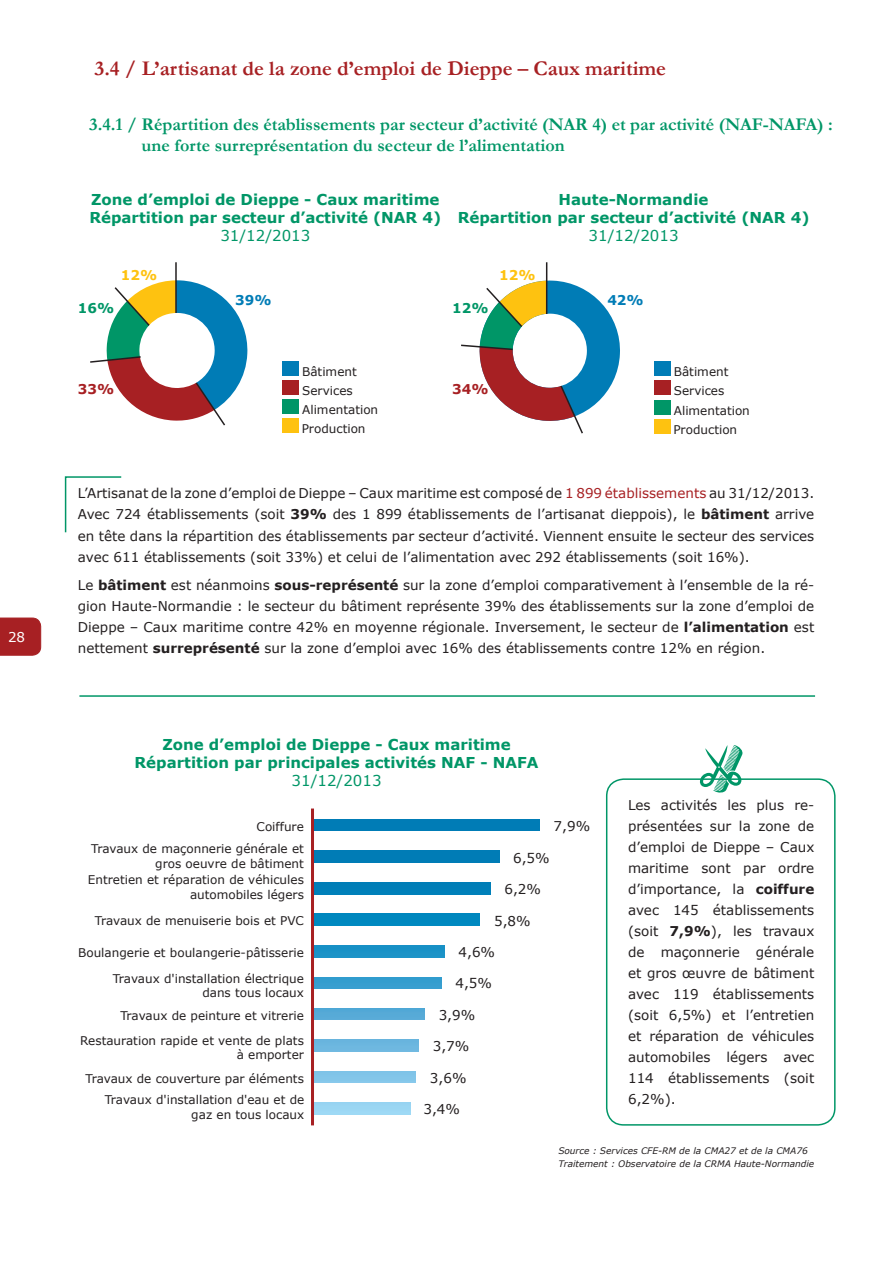
<style>
.page{position:relative;width:893px;height:1263px;background:#fff}
.page>*{position:absolute;margin:0;border:0;box-sizing:border-box;transform-origin:0 0}
.t1{font:700 21px "Garamond";color:#a72023}
.t2{font:700 18px "Garamond";color:#009667}
.t3{font:700 15px/18px "Verdana";color:#009667;text-align:center}
.t4{font:15px "Verdana";color:#009667}
.t5{font:13.5px/21px "Verdana";color:#231f20;text-align:justify}
.t6{font:700 13.5px "Verdana";color:#007cb6}
.t7{font:700 13.5px "Verdana";color:#a72023}
.t8{font:700 13.5px "Verdana";color:#009667}
.t9{font:700 13.5px "Verdana";color:#fec210}
.t10{font:13.5px "Verdana";color:#fff}
.t11{font:12px/14.4px "Verdana";color:#231f20;text-align:right}
.t12{font:italic 9px/13.5px "Verdana";color:#231f20}
.s1{color:#a72023}
.s2{font-weight:700}
</style>
<div class="page">
<div style="left:0;top:618px;width:41px;height:38px;background:#a72023"></div>
<div style="left:282px;top:380px;width:17px;height:15px;background:#a72023"></div>
<div style="left:282px;top:399px;width:17px;height:15px;background:#009667"></div>
<div style="left:282px;top:418px;width:17px;height:15px;background:#fec210"></div>
<div style="left:282px;top:361px;width:17px;height:14px;background:#007cb6"></div>
<div style="left:654px;top:380px;width:17px;height:15px;background:#a72023"></div>
<div style="left:654px;top:400px;width:17px;height:15px;background:#009667"></div>
<div style="left:654px;top:419px;width:17px;height:15px;background:#fec210"></div>
<div style="left:654px;top:361px;width:17px;height:15px;background:#007cb6"></div>
<svg style="left:64px;top:476px;width:58px;height:57px"></svg>
<hr style="left:79px;top:695px;width:736px;height:2px;background:#009667">
<div style="left:606px;top:778px;width:230px;height:347px;border:2px solid #009667;border-radius:17px"></div>
<hr style="left:175px;top:262px;width:2px;height:51px;background:#231f20">
<svg style="left:90px;top:280px;width:158px;height:146px"></svg>
<hr style="left:546px;top:262px;width:1px;height:52px;background:#231f20">
<svg style="left:461px;top:279px;width:159px;height:155px"></svg>
<svg style="left:316px;top:819px;width:224px;height:233px"></svg>
<div style="left:312px;top:819px;width:227px;height:12px;background:#007cb6"></div>
<div style="left:312px;top:851px;width:187px;height:11px;background:#007cb6"></div>
<div style="left:312px;top:882px;width:179px;height:12px;background:#007eb8"></div>
<div style="left:312px;top:914px;width:167px;height:11px;background:#0087bf"></div>
<div style="left:312px;top:945px;width:133px;height:12px;background:#1991c6"></div>
<div style="left:312px;top:977px;width:130px;height:11px;background:#349dce"></div>
<div style="left:312px;top:1008px;width:112px;height:12px;background:#56aad6"></div>
<div style="left:312px;top:1040px;width:107px;height:11px;background:#6cb7e0"></div>
<div style="left:312px;top:1071px;width:104px;height:12px;background:#82c5e9"></div>
<div style="left:312px;top:1103px;width:98px;height:11px;background:#9ad6f3"></div>
<hr style="left:311px;top:808px;width:3px;height:317px;background:#a72023">
<svg style="left:699px;top:745px;width:45px;height:48px"></svg>
<p class="t10" style="left:8px;top:628px;width:19px">28</p>
<h1 class="t1" style="left:95px;top:56px;width:573px">3.4 / L’artisanat de la zone d’emploi de Dieppe – Caux maritime</h1>
<h2 class="t2" style="left:89px;top:113px;width:474px">3.4.1 / Répartition des établissements par secteur d’activité (NAR</h2>
<h2 class="t2" style="left:592px;top:113px;width:242px">4) et par activité (NAF-NAFA) :</h2>
<h2 class="t2" style="left:142px;top:135px;width:425px">une forte surreprésentation du secteur de l’alimentation</h2>
<p class="t3" style="left:458px;top:190px;width:353px">Haute-Normandie<br>Répartition par secteur d’activité (NAR 4)</p>
<p class="t4" style="left:589px;top:226px;width:91px">31/12/2013</p>
<p class="t3" style="left:89px;top:190px;width:353px;text-align:left">Zone d’emploi de Dieppe - Caux maritime<br>Répartition par secteur d’activité (NAR 4)</p>
<p class="t4" style="left:220px;top:226px;width:91px">31/12/2013</p>
<p class="t8" style="left:78px;top:300px;width:38px">16%</p>
<p class="t9" style="left:121px;top:267px;width:38px">12%</p>
<p class="t7" style="left:78px;top:380px;width:38px">33%</p>
<p class="t6" style="left:235px;top:291px;width:38px">39%</p>
<p class="t11" style="left:302px;top:361px;width:56px;line-height:19px;text-align:left">Bâtiment<br>Services</p>
<p class="t11" style="left:302px;top:402px;width:78px">Alimentation</p>
<p class="t11" style="left:302px;top:421px;width:65px">Production</p>
<p class="t8" style="left:452px;top:300px;width:38px">12%</p>
<p class="t9" style="left:499px;top:267px;width:38px">12%</p>
<p class="t7" style="left:452px;top:380px;width:38px">34%</p>
<p class="t6" style="left:607px;top:291px;width:38px">42%</p>
<p class="t11" style="left:674px;top:362px;width:56px;line-height:19px;text-align:left">Bâtiment<br>Services</p>
<p class="t11" style="left:674px;top:403px;width:78px">Alimentation</p>
<p class="t11" style="left:673px;top:422px;width:65px">Production</p>
<p class="t5" style="left:78px;top:483px;width:738px">L’Artisanat de la zone d’emploi de Dieppe – Caux maritime est composé de <span class="s1">1 899 établissements</span> au 31/12/2013.<br>Avec 724 établissements (soit <span class="s2">39%</span> des 1 899 établissements de l’artisanat dieppois), le <span class="s2">bâtiment</span> arrive en tête dans la répartition des établissements par secteur d’activité. Viennent ensuite le secteur des services avec 611 établissements (soit 33%) et celui de l’alimentation avec 292 établissements (soit 16%).</p>
<p class="t5" style="left:78px;top:574px;width:738px">Le <span class="s2">bâtiment</span> est néanmoins <span class="s2">sous-représenté</span> sur la zone d’emploi comparativement à l’ensemble de la ré&shy;gion Haute-Normandie : le secteur du bâtiment représente 39% des établissements sur la zone d’emploi de Dieppe – Caux maritime contre 42% en moyenne régionale. Inversement, le secteur de <span class="s2">l’alimentation</span> est nettement <span class="s2">surreprésenté</span> sur la zone d’emploi avec 16% des établissements contre 12% en région.</p>
<p class="t3" style="left:135px;top:735px;width:405px">Zone d’emploi de Dieppe - Caux maritime<br>Répartition par principales activités NAF - NAFA</p>
<p class="t4" style="left:292px;top:771px;width:91px">31/12/2013</p>
<p class="t11" style="left:257px;top:819px;width:49px">Coiffure</p>
<p class="t5" style="left:554px;top:816px;width:38px">7,9%</p>
<p class="t5" style="left:513px;top:847px;width:38px">6,5%</p>
<p class="t5" style="left:504px;top:879px;width:38px">6,2%</p>
<p class="t5" style="left:494px;top:910px;width:38px">5,8%</p>
<p class="t5" style="left:459px;top:942px;width:38px">4,6%</p>
<p class="t5" style="left:455px;top:973px;width:38px">4,5%</p>
<p class="t5" style="left:439px;top:1004px;width:38px">3,9%</p>
<p class="t5" style="left:433px;top:1036px;width:38px">3,7%</p>
<p class="t5" style="left:430px;top:1068px;width:38px">3,6%</p>
<p class="t5" style="left:423px;top:1099px;width:38px">3,4%</p>
<p class="t11" style="left:91px;top:842px;width:214px">Travaux de maçonnerie générale et gros oeuvre de bâtiment</p>
<p class="t11" style="left:88px;top:873px;width:217px">Entretien et réparation de véhicules automobiles légers</p>
<p class="t11" style="left:95px;top:914px;width:211px">Travaux de menuiserie bois et PVC</p>
<p class="t11" style="left:78px;top:946px;width:227px">Boulangerie et boulangerie-pâtisserie</p>
<p class="t11" style="left:113px;top:971px;width:193px">Travaux d'installation électrique dans tous locaux</p>
<p class="t11" style="left:120px;top:1008px;width:185px">Travaux de peinture et vitrerie</p>
<p class="t11" style="left:80px;top:1033px;width:225px">Restauration rapide et vente de plats à emporter</p>
<p class="t11" style="left:86px;top:1071px;width:220px">Travaux de couverture par éléments</p>
<p class="t11" style="left:105px;top:1093px;width:201px">Travaux d'installation d'eau et de gaz en tous locaux</p>
<p class="t5" style="left:628px;top:794px;width:188px">Les activités les plus re&shy;présentées sur la zone de d’emploi de Dieppe – Caux maritime sont par ordre d’importance, la <span class="s2">coiffure </span>avec 145 établissements (soit <span class="s2">7,9%</span>), les travaux de maçonnerie générale et gros œuvre de bâtiment avec 119 établissements (soit 6,5%) et l’entretien et réparation de véhicules automobiles légers avec 114 établissements (soit 6,2%).</p>
<p class="t12" style="left:558px;top:1143px;width:257px">Source : Services CFE-RM de la CMA27 et de la CMA76<br>Traitement : Observatoire de la CRMA Haute-Normandie</p>
</div>
